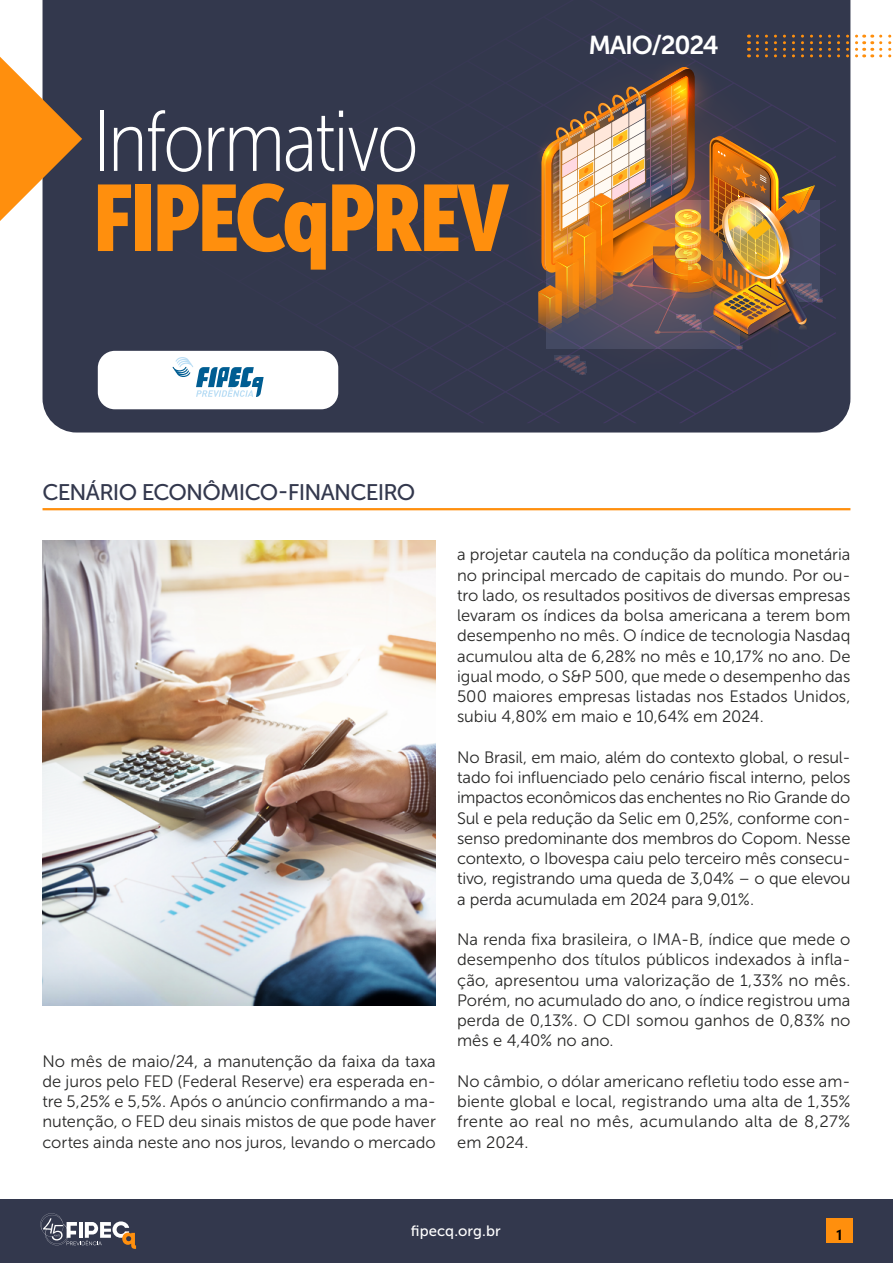
<style>
.page{position:relative;width:893px;height:1263px;background:#fff}
.page>*{position:absolute;margin:0;border:0;box-sizing:border-box;transform-origin:0 0}
.t1{font:93px "Museo Sans Cond 900";letter-spacing:-.03em;color:#ff8f0d}
.t2{font:86.1px "Museo Sans Cond 100";letter-spacing:-.03em;color:#fff}
.t3{font:25.8px "Museo Sans 700";letter-spacing:-.05em;color:#fff}
.t4{font:22.5px "Museo Sans 500";letter-spacing:-.035em;color:#33384d}
.t5{font:16.5px/20.2px "Museo Sans 300";color:#282827;text-align:justify}
.t6{font:15px "Museo Sans 500";letter-spacing:.005em;color:#fff}
.t7{font:700 14.55px "Roboto Condensed";color:#000}
</style>
<div class="page">
<div style="left:0;top:1199px;width:893px;height:64px;background:#33384d"></div>
<div style="left:826px;top:1219px;width:27px;height:24px;background:#ff8f0d"></div>
<svg style="left:40px;top:1213px;width:96px;height:36px"></svg>
<hr style="left:43px;top:508px;width:807px;height:2px;background:#ff8f0d">
<img style="left:43px;top:540px;width:393px;height:466px">
<div style="left:43px;top:0;width:807px;height:432px;background:#33384d"></div>
<div style="left:162px;top:0;width:674px;height:423px;background:#33384d"></div>
<div style="left:514px;top:56px;width:277px;height:320px;background:#33384d"></div>
<img style="left:533px;top:35px;width:332px;height:340px">
<svg style="left:872px;top:35px;width:1px;height:22px"></svg>
<svg style="left:881px;top:35px;width:11px;height:22px"></svg>
<svg style="left:0;top:57px;width:82px;height:164px;background:#b47e44"></svg>
<div style="left:98px;top:351px;width:240px;height:58px;background:#fff;border-radius:17px"></div>
<svg style="left:173px;top:357px;width:91px;height:40px"></svg>
<h2 class="t2" style="left:93px;top:96px;width:327px">Informativo</h2>
<h1 class="t1" style="left:93px;top:166px;width:417px">FIPECqPREV</h1>
<h3 class="t3" style="left:589px;top:31px;width:132px">MAIO/2024</h3>
<h3 class="t4" style="left:43px;top:479px;width:374px">CENÁRIO ECONÔMICO-FINANCEIRO</h3>
<p class="t5" style="left:43px;top:1051px;width:395px">No mês de maio/24, a manutenção da faixa da taxa de juros pelo FED (Federal Reserve) era esperada en&shy;tre 5,25% e 5,5%. Após o anúncio confirmando a ma&shy;nutenção, o FED deu sinais mistos de que pode haver cortes ainda neste ano nos juros, levando o mercado</p>
<p class="t5" style="left:457px;top:545px;width:395px">a projetar cautela na condução da política monetária no principal mercado de capitais do mundo. Por ou&shy;tro lado, os resultados positivos de diversas empresas levaram os índices da bolsa americana a terem bom desempenho no mês. O índice de tecnologia Nasdaq acumulou alta de 6,28% no mês e 10,17% no ano. De igual modo, o S&amp;P 500, que mede o desempenho das 500 maiores empresas listadas nos Estados Unidos, subiu 4,80% em maio e 10,64% em 2024.</p>
<p class="t5" style="left:457px;top:747px;width:395px">No Brasil, em maio, além do contexto global, o resul&shy;tado foi influenciado pelo cenário fiscal interno, pelos impactos econômicos das enchentes no Rio Grande do Sul e pela redução da Selic em 0,25%, conforme con&shy;senso predominante dos membros do Copom. Nesse contexto, o Ibovespa caiu pelo terceiro mês consecu&shy;tivo, registrando uma queda de 3,04% – o que elevou a perda acumulada em 2024 para 9,01%.</p>
<p class="t5" style="left:457px;top:929px;width:395px">Na renda fixa brasileira, o IMA-B, índice que mede o desempenho dos títulos públicos indexados à infla&shy;ção, apresentou uma valorização de 1,33% no mês.<br>Porém, no acumulado do ano, o índice registrou uma perda de 0,13%. O CDI somou ganhos de 0,83% no mês e 4,40% no ano.</p>
<p class="t5" style="left:457px;top:1071px;width:395px">No câmbio, o dólar americano refletiu todo esse am&shy;biente global e local, registrando uma alta de 1,35% frente ao real no mês, acumulando alta de 8,27% em 2024.</p>
<p class="t6" style="left:411px;top:1223px;width:91px">fipecq.org.br</p>
<p class="t7" style="left:836px;top:1225px;width:9px">1</p>
</div>
